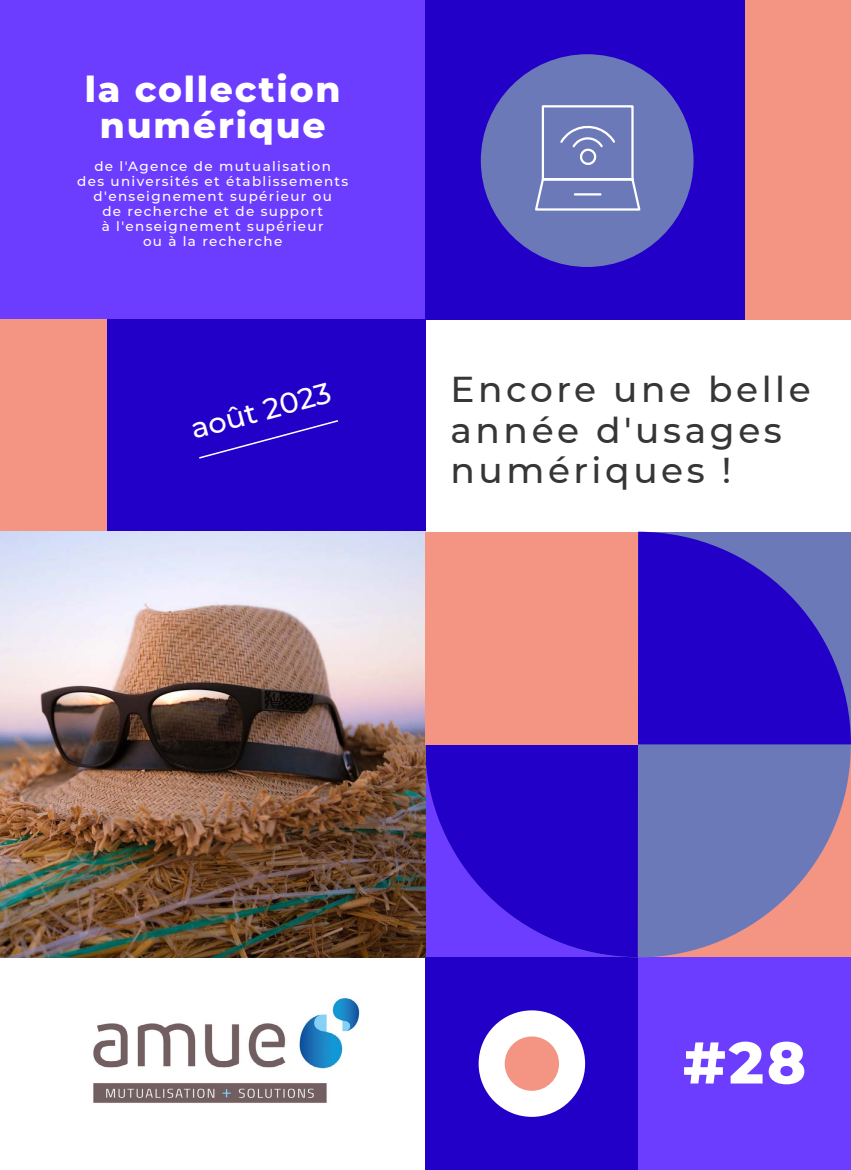
<style>
.page{position:relative;width:851px;height:1170px;background:#fff}
.page>*{position:absolute;margin:0;border:0;box-sizing:border-box;transform-origin:0 0}
.t1{font:800 58.65px "Montserrat";color:#fff}
.t2{font:800 36px/36px "Montserrat";letter-spacing:.05em;color:#fff;text-align:center}
.t3{font:500 35.85px/40.5px "Montserrat";letter-spacing:.1em;color:#373636}
.t4{font:500 28.8px "Montserrat";color:#fff}
.t5{font:500 13.5px/15px "Montserrat";letter-spacing:.1em;color:#fff;text-align:center}
</style>
<div class="page">
<div style="left:0;top:0;width:425px;height:319px;background:#6d3dff"></div>
<div style="left:106px;top:319px;width:319px;height:213px;background:#2200c8"></div>
<div style="left:744px;top:0;width:106px;height:319px;background:#f39582"></div>
<div style="left:0;top:319px;width:106px;height:212px;background:#f39582"></div>
<div style="left:425px;top:0;width:319px;height:319px;background:#2200c8"></div>
<div style="left:425px;top:957px;width:213px;height:212px;background:#2200c8"></div>
<div style="left:638px;top:957px;width:212px;height:212px;background:#6d3dff"></div>
<svg style="left:638px;top:744px;width:212px;height:213px;background:#887ead"></svg>
<svg style="left:425px;top:744px;width:213px;height:213px;background:#330dd2"></svg>
<div style="left:480px;top:54px;width:213px;height:213px;background:#6c79b9;border-radius:50%"></div>
<div style="left:478px;top:1010px;width:107px;height:106px;background:#fff;border-radius:50%"></div>
<div style="left:504px;top:1036px;width:55px;height:54px;background:#f39582;border-radius:50%"></div>
<img style="left:93px;top:998px;width:267px;height:105px">
<svg style="left:535px;top:105px;width:106px;height:106px"></svg>
<svg style="left:199px;top:420px;width:140px;height:39px"></svg>
<img style="left:0;top:531px;width:425px;height:426px">
<div style="left:425px;top:531px;width:213px;height:213px;background:#f39582"></div>
<svg style="left:638px;top:531px;width:212px;height:213px;background:#321ac5"></svg>
<h2 class="t2" style="left:85px;top:69px;width:257px">la collection numérique</h2>
<p class="t5" style="left:77px;top:158px;width:272px">de l'Agence de mutualisation<br>des universités et établissements d'enseignement supérieur ou<br>de recherche et de support<br>à l'enseignement supérieur<br>ou à la recherche</p>
<h3 class="t4" style="left:186px;top:410px;width:145px;rotate:-15deg">août 2023</h3>
<h3 class="t3" style="left:450px;top:368px;width:362px">Encore une belle année d'usages numériques !</h3>
<h1 class="t1" style="left:683px;top:1019px;width:125px">#28</h1>
</div>
